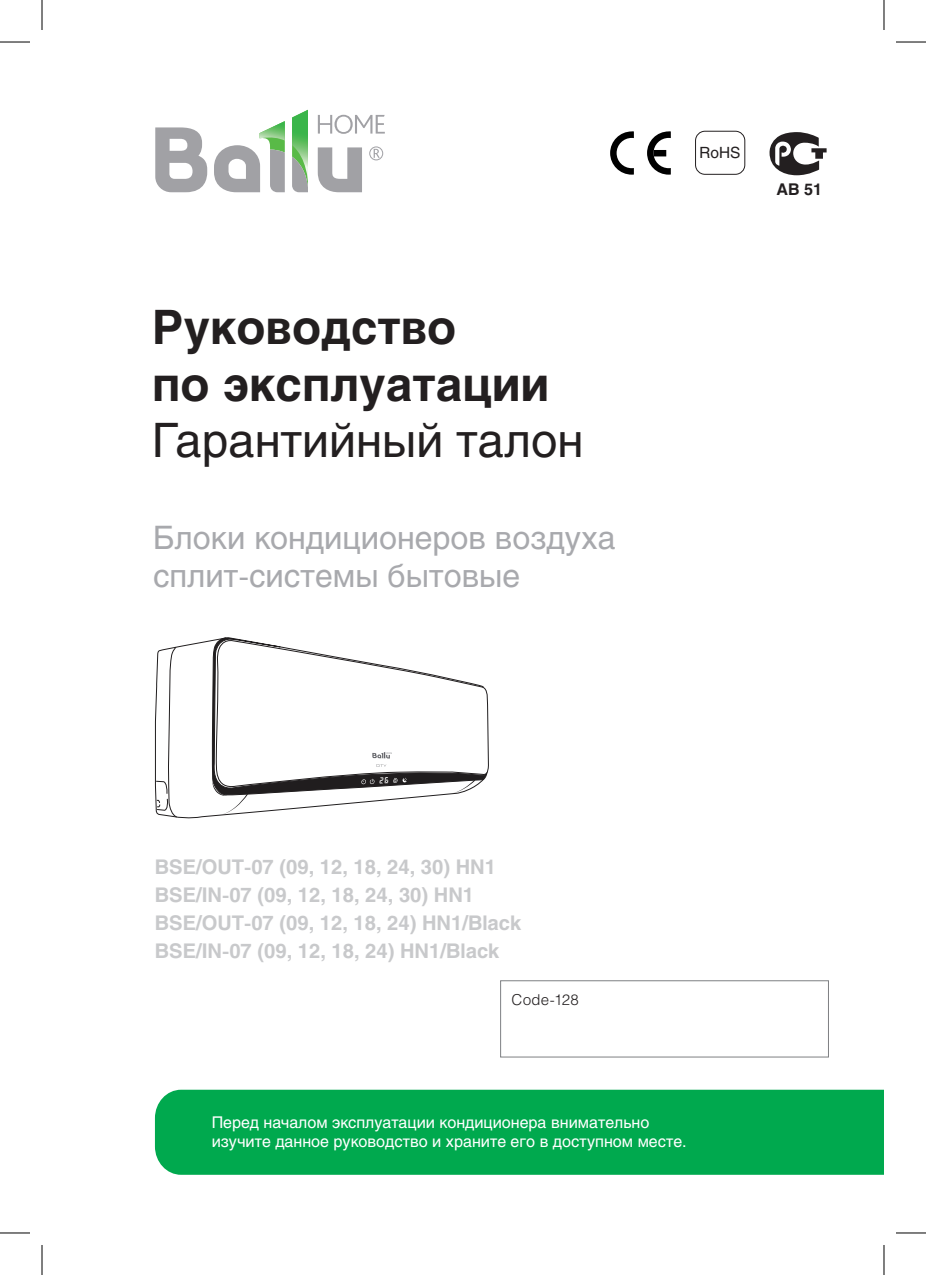
<style>
.page{position:relative;width:926px;height:1275px;background:#fff}
.page>*{position:absolute;margin:0;border:0;box-sizing:border-box;transform-origin:0 0}
.t1{font:700 47px "Helios";color:#231f20}
.t2{font:47px "Helios";color:#231f20}
.t3{font:32px/38.4px "Helios";color:#a8a9ad}
.t4{font:700 20px "Helios";color:#c8c9cb}
.t5{font:16px "Helios";color:#fff}
.t6{font:700 16px "Helios";color:#231f20}
.t7{font:15.4px "Helios";color:#231f20}
.t8{font:300 15px "Helios";letter-spacing:.02em;color:#231f20}
</style>
<div class="page">
<div style="left:155px;top:1089px;width:729px;height:85px;background:#00a94e"></div>
<div style="left:500px;top:980px;width:329px;height:77px;border:1px solid #7e8083"></div>
<svg style="left:155px;top:110px;width:230px;height:82px"></svg>
<svg style="left:769px;top:132px;width:58px;height:43px"></svg>
<div style="left:695px;top:131px;width:50px;height:44px;border:1px solid #231f20;border-radius:9px"></div>
<svg style="left:610px;top:131px;width:24px;height:44px"></svg>
<svg style="left:647px;top:131px;width:24px;height:44px"></svg>
<svg style="left:154px;top:640px;width:84px;height:179px"></svg>
<svg style="left:155px;top:646px;width:23px;height:172px"></svg>
<svg style="left:212px;top:637px;width:277px;height:177px"></svg>
<hr style="left:0;top:42px;width:30px;height:1px;background:#000">
<hr style="left:896px;top:42px;width:30px;height:1px;background:#000">
<hr style="left:0;top:1232px;width:30px;height:1px;background:#000">
<hr style="left:896px;top:1232px;width:30px;height:1px;background:#000">
<hr style="left:42px;top:0;width:1px;height:30px;background:#000">
<hr style="left:42px;top:1245px;width:1px;height:30px;background:#000">
<hr style="left:884px;top:0;width:1px;height:30px;background:#000">
<hr style="left:884px;top:1245px;width:1px;height:30px;background:#000">
<p class="t1" style="left:152px;top:300px;width:306px">Руководство</p>
<p class="t1" style="left:152px;top:357px;width:399px">по эксплуатации</p>
<p class="t2" style="left:152px;top:412px;width:433px">Гарантийный талон</p>
<p class="t3" style="left:153px;top:518px;width:464px">Блоки кондиционеров воздуха сплит-системы бытовые</p>
<p class="t7" style="left:699px;top:143px;width:42px">RoHS</p>
<p class="t6" style="left:777px;top:180px;width:47px">АВ 51</p>
<p class="t4" style="left:155px;top:855px;width:343px">BSE/OUT-07 (09, 12, 18, 24, 30) HN1</p>
<p class="t4" style="left:155px;top:883px;width:321px">BSE/IN-07 (09, 12, 18, 24, 30) HN1</p>
<p class="t4" style="left:155px;top:911px;width:368px">BSE/OUT-07 (09, 12, 18, 24) HN1/Black</p>
<p class="t4" style="left:155px;top:939px;width:346px">BSE/IN-07 (09, 12, 18, 24) HN1/Black</p>
<p class="t8" style="left:511px;top:990px;width:69px">Code-128</p>
<p class="t5" style="left:212px;top:1113px;width:439px">Перед началом эксплуатации кондиционера внимательно</p>
<p class="t5" style="left:212px;top:1132px;width:477px">изучите данное руководство и храните его в доступном месте.</p>
</div>
